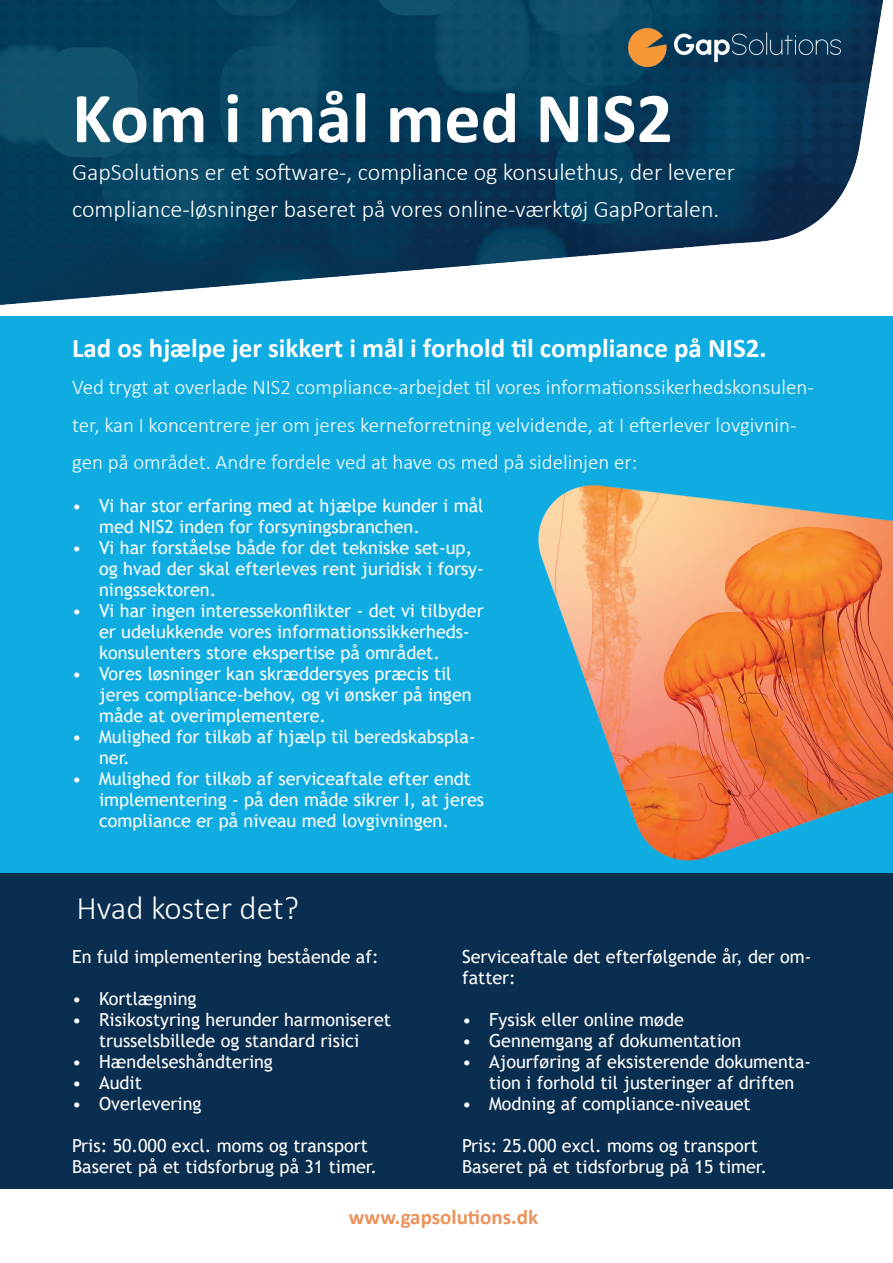
<style>
.page{position:relative;width:893px;height:1263px;background:#fff}
.page>*{position:absolute;margin:0;border:0;box-sizing:border-box;transform-origin:0 0}
.t1{font:700 72px "Calibri";color:#fff}
.t2{font:300 33px "Calibri";letter-spacing:-.005em;color:#fff}
.t3{font:700 27px "Calibri";color:#fff}
.t4{font:300 24px/37.5px "Calibri";color:#fff}
.t5{font:300 21px/37.5px "Calibri";color:#fff}
.t6{font:700 21px "Calibri";color:#ec925b}
.t7{font:18px/21px "Trebuchet MS";color:#fff}
</style>
<div class="page">
<div style="left:1px;top:316px;width:892px;height:557px;background:#0face1"></div>
<div style="left:0;top:873px;width:893px;height:315px;background:#0a2e4f"></div>
<img style="left:0;top:0;width:884px;height:305px">
<img style="left:628px;top:28px;width:237px;height:44px">
<img style="left:539px;top:485px;width:354px;height:375px">
<h1 class="t1" style="left:72px;top:67px;width:602px">Kom i mål med NIS2</h1>
<h3 class="t4" style="left:72px;top:153px;width:664px">GapSolutions er et software-, compliance og konsulethus, der leverer compliance-løsninger baseret på vores online-værktøj GapPortalen.</h3>
<h3 class="t3" style="left:72px;top:329px;width:696px">Lad os hjælpe jer sikkert i mål i forhold til compliance på NIS2.</h3>
<p class="t5" style="left:72px;top:368px;width:743px">Ved trygt at overlade NIS2 compliance-arbejdet til vores informationssikerhedskonsulen&shy;ter, kan I koncentrere jer om jeres kerneforretning velvidende, at I efterlever lovgivnin&shy;gen på området. Andre fordele ved at have os med på sidelinjen er:</p>
<p class="t7" style="left:99px;top:494px;width:386px;text-indent:-27px">• Vi har stor erfaring med at hjælpe kunder i mål med NIS2 inden for forsyningsbranchen.</p>
<p class="t7" style="left:99px;top:536px;width:386px;text-indent:-27px">• Vi har forståelse både for det tekniske set-up, og hvad der skal efterleves rent juridisk i forsy&shy;ningssektoren.</p>
<p class="t7" style="left:99px;top:599px;width:386px;text-indent:-27px">• Vi har ingen interessekonflikter - det vi tilbyder er udelukkende vores informationssikkerheds&shy;konsulenters store ekspertise på området.</p>
<p class="t7" style="left:99px;top:662px;width:374px;text-indent:-27px">• Vores løsninger kan skræddersyes præcis til jeres compliance-behov, og vi ønsker på ingen måde at overimplementere.</p>
<p class="t7" style="left:99px;top:725px;width:378px;text-indent:-27px">• Mulighed for tilkøb af hjælp til beredskabspla&shy;ner.</p>
<p class="t7" style="left:99px;top:768px;width:387px;text-indent:-27px">• Mulighed for tilkøb af serviceaftale efter endt implementering - på den måde sikrer I, at jeres compliance er på niveau med lovgivningen.</p>
<h2 class="t2" style="left:76px;top:887px;width:224px">Hvad koster det?</h2>
<p class="t7" style="left:462px;top:946px;width:351px">Serviceaftale det efterfølgende år, der om&shy;fatter:</p>
<p class="t7" style="left:462px;top:1009px;width:223px">• Fysisk eller online møde</p>
<p class="t7" style="left:462px;top:1030px;width:281px">• Gennemgang af dokumentation</p>
<p class="t7" style="left:462px;top:1051px;width:351px;text-align:center">• Ajourføring af eksisterende dokumenta&shy;tion i forhold til justeringer af driften</p>
<p class="t7" style="left:462px;top:1093px;width:290px">• Modning af compliance-niveauet</p>
<p class="t7" style="left:462px;top:1135px;width:307px">Pris: 25.000 excl. moms og transport<br>Baseret på et tidsforbrug på 15 timer.</p>
<p class="t7" style="left:72px;top:946px;width:308px">En fuld implementering bestående af:</p>
<p class="t7" style="left:72px;top:988px;width:126px">• Kortlægning</p>
<p class="t7" style="left:72px;top:1009px;width:320px;text-align:center">• Risikostyring herunder harmoniseret trusselsbillede og standard risici</p>
<p class="t7" style="left:72px;top:1051px;width:202px">• Hændelseshåndtering</p>
<p class="t7" style="left:72px;top:1072px;width:71px">• Audit</p>
<p class="t7" style="left:72px;top:1093px;width:131px">• Overlevering</p>
<p class="t7" style="left:72px;top:1135px;width:307px">Pris: 50.000 excl. moms og transport<br>Baseret på et tidsforbrug på 31 timer.</p>
<p class="t6" style="left:349px;top:1202px;width:191px">www.gapsolutions.dk</p>
</div>
